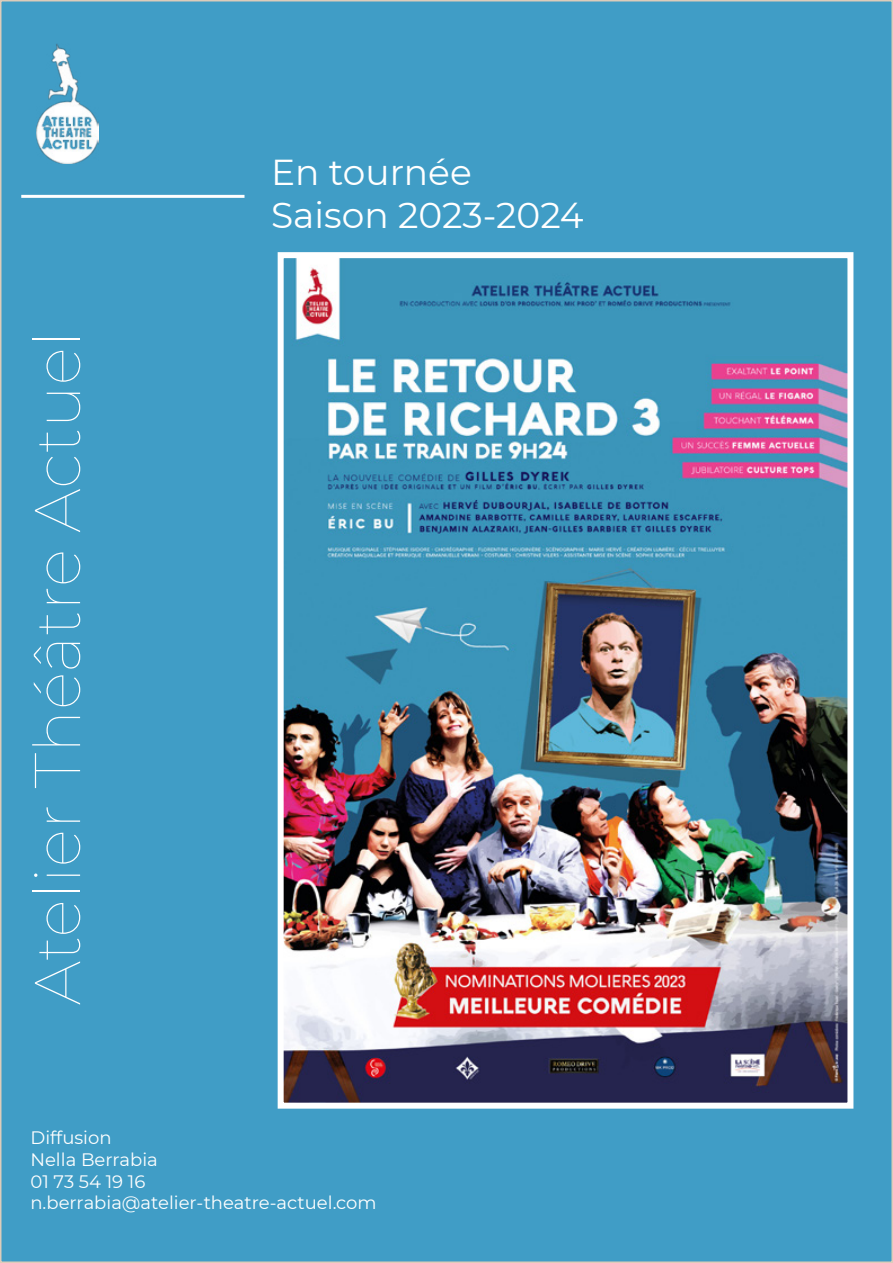
<style>
.page{position:relative;width:893px;height:1263px;background:#fff}
.page>*{position:absolute;margin:0;border:0;box-sizing:border-box;transform-origin:0 0}
.t1{font:100 64.65px "Montserrat";color:#fff}
.t2{font:36px/43.2px "Montserrat";color:#fff}
.t3{font:18px/21.6px "Montserrat";color:#fff}
</style>
<div class="page">
<div style="left:1px;top:1px;width:891px;height:1261px;background:#409dc6"></div>
<img style="left:36px;top:44px;width:62px;height:119px">
<hr style="left:21px;top:195px;width:223px;height:3px;background:#fff">
<img style="left:285px;top:259px;width:561px;height:843px">
<div style="left:278px;top:252px;width:575px;height:857px;border:6px solid #fff"></div>
<h1 class="t1" style="left:14px;top:1005px;width:676px;rotate:-90deg">Atelier Théâtre Actuel</h1>
<h2 class="t2" style="left:271px;top:149px;width:314px">En tournée<br>Saison 2023-2024</h2>
<p class="t3" style="left:30px;top:1126px;width:348px">Diffusion<br>Nella Berrabia<br>01 73 54 19 16 n.berrabia@atelier-theatre-actuel.com</p>
</div>
